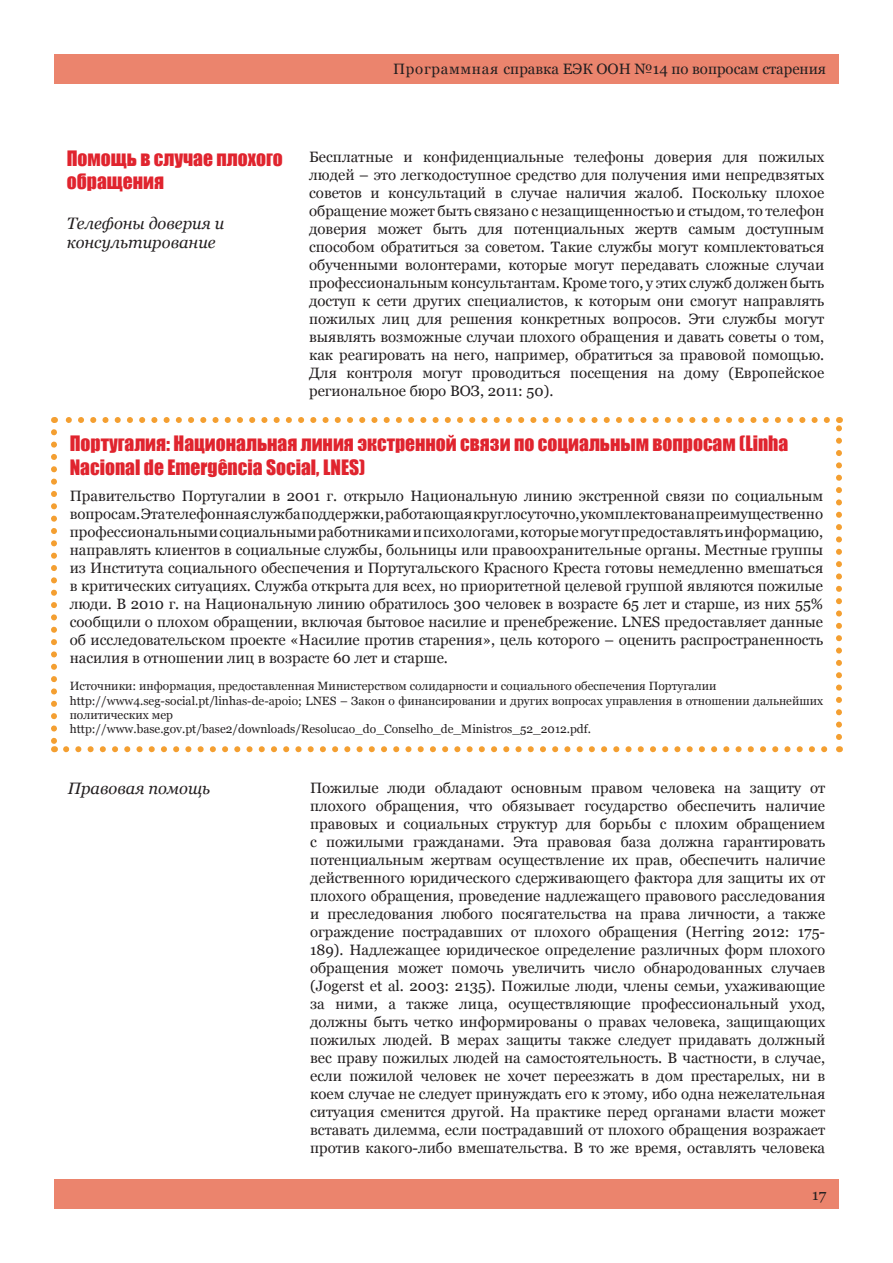
<style>
.page{position:relative;width:893px;height:1263px;background:#fff}
.page>*{position:absolute;margin:0;border:0;box-sizing:border-box;transform-origin:0 0}
.Red_title{font:19.5px/23.4px "Impact";color:#e0242e}
.Georgia_11_italic{font:italic 16.5px/19.8px "Georgia";color:#231f20}
.Georgia_10_regular{font:15px/18px "Georgia";color:#231f20;text-align:justify}
.Georgia_10_regular-2{font:12px/14.4px "Georgia";color:#231f20}
</style>
<div class="page">
<div style="left:54px;top:54px;width:785px;height:29px;background:#eb846d"></div>
<div style="left:54px;top:1180px;width:785px;height:29px;background:#eb846d"></div>
<svg style="left:66px;top:746px;width:762px;height:6px"></svg>
<svg style="left:51px;top:432px;width:6px;height:320px"></svg>
<svg style="left:836px;top:417px;width:6px;height:320px"></svg>
<svg style="left:54px;top:417px;width:773px;height:6px"></svg>
<p class="Georgia_10_regular" style="left:393px;top:60px;width:435px">Программная справка ЕЭК ООН №14 по вопросам старения</p>
<p class="Red_title" style="left:67px;top:146px;width:218px">Помощь в случае плохого обращения</p>
<p class="Georgia_11_italic" style="left:67px;top:213px;width:159px">Телефоны доверия и консультирование</p>
<p class="Georgia_10_regular" style="left:309px;top:148px;width:517px">Бесплатные и конфиденциальные телефоны доверия для пожилых людей – это легкодоступное средство для получения ими непредвзятых советов и консультаций в случае наличия жалоб. Поскольку плохое обращение может быть связано с незащищенностью и стыдом, то телефон доверия может быть для потенциальных жертв самым доступным способом обратиться за советом. Такие службы могут комплектоваться обученными волонтерами, которые могут передавать сложные случаи профессиональным консультантам. Кроме того, у этих служб должен быть доступ к сети других специалистов, к которым они смогут направлять пожилых лиц для решения конкретных вопросов. Эти службы могут выявлять возможные случаи плохого обращения и давать советы о том, как реагировать на него, например, обратиться за правовой помощью.<br>Для контроля могут проводиться посещения на дому (Европейское региональное бюро ВОЗ, 2011: 50).</p>
<p class="Red_title" style="left:70px;top:431px;width:720px">Португалия: Национальная линия экстренной связи по социальным вопросам (Linha<br>Nacional de Emergência Social, LNES)</p>
<p class="Georgia_10_regular" style="left:70px;top:487px;width:755px">Правительство Португалии в 2001 г. открыло Национальную линию экстренной связи по социальным вопросам. Эта телефонная служба поддержки, работающая круглосуточно, укомплектована преимущественно профессиональными социальными работниками и психологами, которые могут предоставлять информацию, направлять клиентов в социальные службы, больницы или правоохранительные органы. Местные группы из Института социального обеспечения и Португальского Красного Креста готовы немедленно вмешаться в критических ситуациях. Служба открыта для всех, но приоритетной целевой группой являются пожилые люди. В 2010 г. на Национальную линию обратилось 300 человек в возрасте 65 лет и старше, из них 55% сообщили о плохом обращении, включая бытовое насилие и пренебрежение. LNES предоставляет данные об исследовательском проекте «Насилие против старения», цель которого – оценить распространенность насилия в отношении лиц в возрасте 60 лет и старше.</p>
<p class="Georgia_10_regular-2" style="left:70px;top:679px;width:648px">Источники: информация, предоставленная Министерством солидарности и социального обеспечения Португалии</p>
<p class="Georgia_10_regular-2" style="left:70px;top:693px;width:755px">http://www4.seg-social.pt/linhas-de-apoio; LNES – Закон о финансировании и других вопросах управления в отношении дальнейших политических мер</p>
<p class="Georgia_10_regular-2" style="left:70px;top:722px;width:523px">http://www.base.gov.pt/base2/downloads/Resolucao_do_Conselho_de_Ministros_52_2012.pdf.</p>
<p class="Georgia_11_italic" style="left:68px;top:779px;width:144px">Правовая помощь</p>
<p class="Georgia_10_regular" style="left:310px;top:779px;width:517px">Пожилые люди обладают основным правом человека на защиту от плохого обращения, что обязывает государство обеспечить наличие правовых и социальных структур для борьбы с плохим обращением с пожилыми гражданами. Эта правовая база должна гарантировать потенциальным жертвам осуществление их прав, обеспечить наличие действенного юридического сдерживающего фактора для защиты их от плохого обращения, проведение надлежащего правового расследования и преследования любого посягательства на права личности, а также ограждение пострадавших от плохого обращения (Herring 2012: 175- 189). Надлежащее юридическое определение различных форм плохого обращения может помочь увеличить число обнародованных случаев (Jogerst et al. 2003: 2135). Пожилые люди, члены семьи, ухаживающие за ними, а также лица, осуществляющие профессиональный уход, должны быть четко информированы о правах человека, защищающих пожилых людей. В мерах защиты также следует придавать должный вес праву пожилых людей на самостоятельность. В частности, в случае, если пожилой человек не хочет переезжать в дом престарелых, ни в коем случае не следует принуждать его к этому, ибо одна нежелательная ситуация сменится другой. На практике перед органами власти может вставать дилемма, если пострадавший от плохого обращения возражает против какого-либо вмешательства. В то же время, оставлять человека</p>
<p class="Georgia_10_regular" style="left:812px;top:1186px;width:15px">17</p>
</div>
